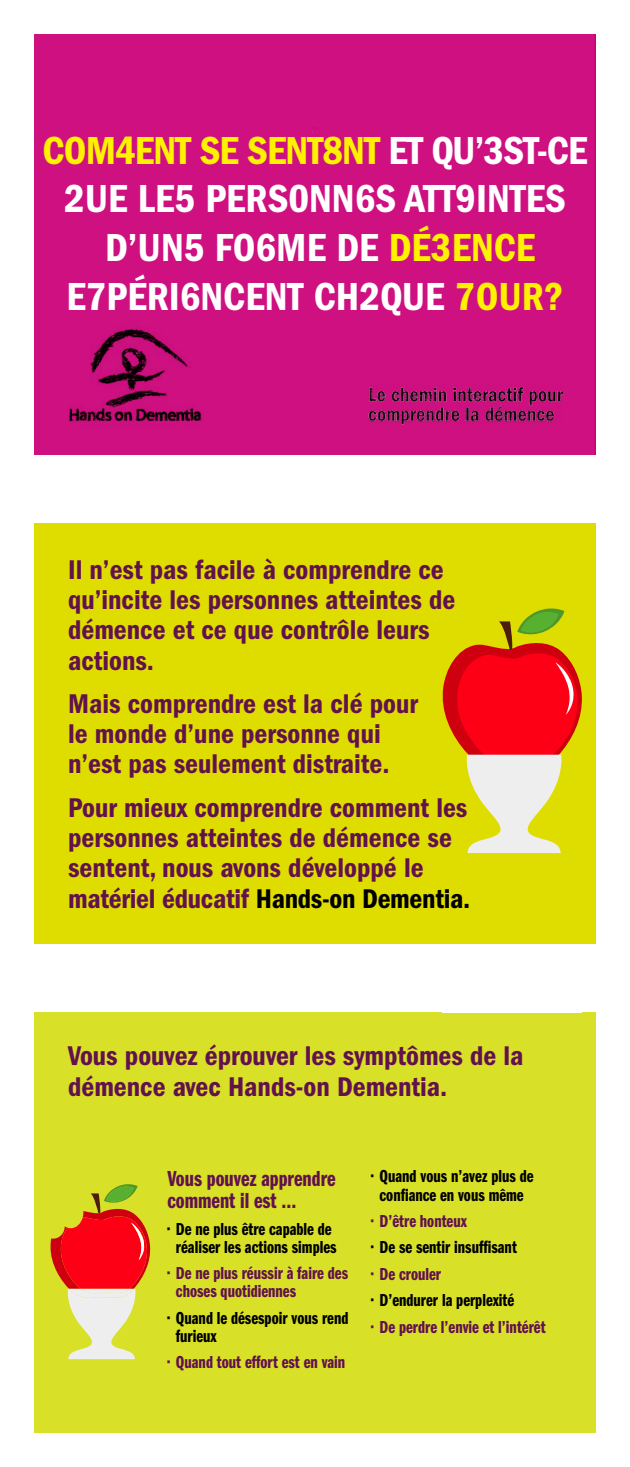
<style>
.page{position:relative;width:630px;height:1467px;background:#fff}
.page>*{position:absolute;margin:0;border:0;box-sizing:border-box;transform-origin:0 0}
.t1{font:40.5px/48.6px "ITC Franklin Gothic Std Dm Cd";color:#fff;text-align:center}
.t2{font:28.05px/30.3px "ITC Franklin Gothic Std Dm Cd";color:#62114d}
.t3{font:22.5px/22.5px "ITC Franklin Gothic Std Dm Cp";color:#62114d}
.t4{font:18px/18px "ITC Franklin Gothic Std Dm Cp";color:#000;text-align:center}
.t5{font:18px/18px "ITC Franklin Gothic Std Dm Cp";color:#62114d}
.s1{color:#fff200}
.s2{color:#000}
</style>
<div class="page">
<div style="left:34px;top:1012px;width:561px;height:421px;background:#d8e027"></div>
<div style="left:34px;top:34px;width:561px;height:421px;background:#ce1081"></div>
<div style="left:34px;top:523px;width:561px;height:421px;background:#dfdd00"></div>
<img style="left:69px;top:329px;width:133px;height:93px">
<svg style="left:442px;top:608px;width:139px;height:245px;background:#e68839"></svg>
<img style="left:368px;top:386px;width:194px;height:38px">
<svg style="left:50px;top:1184px;width:100px;height:175px"></svg>
<h1 class="t1" style="left:43px;top:126px;width:546px"><span class="s1">Com4ent se sent8nt</span> et qu’3st-ce<br>2ue le5 pers0nn6s att9intes d’un5 fo6me de <span class="s1">dé3ence </span>e7péri6ncent ch2que <span class="s1">7our?</span></h1>
<p class="t2" style="left:68px;top:554px;width:388px">Il n’est pas facile à comprendre ce qu’incite les personnes atteintes de démence et ce que contrôle leurs actions.</p>
<p class="t2" style="left:68px;top:688px;width:351px">Mais comprendre est la clé pour le monde d’une personne qui n’est pas seulement distraite.</p>
<p class="t2" style="left:68px;top:792px;width:403px">Pour mieux comprendre comment les personnes atteintes de démence se sentent, nous avons développé le matériel éducatif <span class="s2">Hands-on Dementia.</span></p>
<p class="t2" style="left:68px;top:1041px;width:457px">Vous pouvez éprouver les symptômes de la démence avec Hands-on Dementia.</p>
<p class="t3" style="left:167px;top:1167px;width:170px">Vous pouvez apprendre comment il est ...</p>
<p class="t4" style="left:167px;top:1220px;width:171px">• De ne plus être capable de réaliser les actions simples</p>
<p class="t5" style="left:176px;top:1264px;width:173px;text-indent:-8px">• De ne plus réussir à faire des choses quotidiennes</p>
<p class="t4" style="left:176px;top:1309px;width:174px;text-align:left;text-indent:-8px">• Quand le désespoir vous rend furieux</p>
<p class="t5" style="left:167px;top:1353px;width:179px">• Quand tout effort est en vain</p>
<p class="t4" style="left:371px;top:1168px;width:164px">• Quand vous n’avez plus de confiance en vous même</p>
<p class="t5" style="left:371px;top:1212px;width:97px">• D’être honteux</p>
<p class="t4" style="left:371px;top:1239px;width:147px">• De se sentir insuffisant</p>
<p class="t5" style="left:371px;top:1265px;width:71px">• De crouler</p>
<p class="t4" style="left:371px;top:1292px;width:145px">• D’endurer la perplexité</p>
<p class="t5" style="left:371px;top:1318px;width:176px">• De perdre l’envie et l’intérêt</p>
</div>
